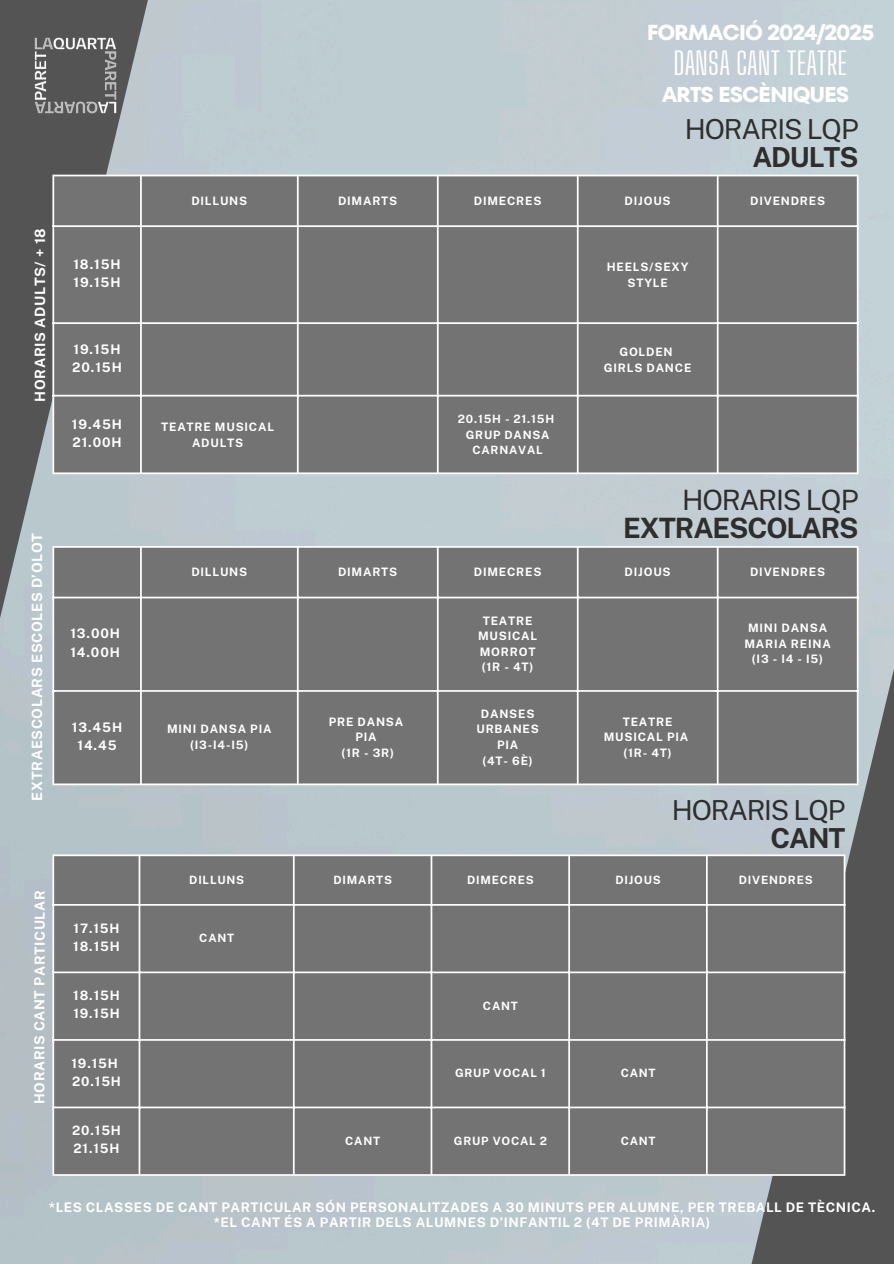
<style>
.page{position:relative;width:894px;height:1264px;background:#fff}
.page>*{position:absolute;margin:0;border:0;box-sizing:border-box;transform-origin:0 0}
.t1{font:30.75px "Big Shoulders Display";color:#fff}
.t2{font:700 28.05px/28px "Public Sans";letter-spacing:-.04em;color:#2e2e2e;text-align:right}
.t3{font:27.6px/27.6px "Public Sans";letter-spacing:-.04em;color:#2e2e2e;text-align:right}
.t4{font:700 21.6px "TT Fors";letter-spacing:-.05em;color:#fff}
.t5{font:700 21.45px "TT Fors";letter-spacing:-.05em;color:#fff}
.t6{font:700 14.25px "Public Sans";letter-spacing:.04em;color:#fff}
.t7{font:700 13.95px "Public Sans";letter-spacing:.04em;color:#fff}
.t8{font:700 13.2px "Public Sans";letter-spacing:.04em;color:#fff}
.t9{font:700 12.9px "Public Sans";letter-spacing:.07em;color:#fff}
.t10{font:700 11.7px/15.5px "Public Sans";letter-spacing:.07em;color:#fff;text-align:center}
.t11{font:700 11.4px "Public Sans";letter-spacing:.07em;color:#fff}
.s1{font-weight:700}
.s2{font-weight:400}
</style>
<div class="page">
<img style="left:0;top:0;width:893px;height:1263px">
<img style="left:32px;top:32px;width:87px;height:87px">
<div style="left:54px;top:547px;width:802px;height:236px;background:#737373"></div>
<hr style="left:52px;top:547px;width:2px;height:236px;background:#fff">
<hr style="left:140px;top:547px;width:2px;height:236px;background:#fff">
<hr style="left:297px;top:547px;width:1px;height:236px;background:#fff">
<hr style="left:437px;top:547px;width:1px;height:236px;background:#fff">
<hr style="left:576px;top:547px;width:2px;height:236px;background:#fff">
<hr style="left:716px;top:547px;width:2px;height:236px;background:#fff">
<hr style="left:856px;top:547px;width:2px;height:236px;background:#fff">
<hr style="left:52px;top:546px;width:806px;height:1px;background:#fff">
<hr style="left:52px;top:596px;width:806px;height:2px;background:#fff">
<hr style="left:52px;top:690px;width:806px;height:1px;background:#fff">
<hr style="left:52px;top:783px;width:806px;height:2px;background:#fff">
<div style="left:54px;top:856px;width:789px;height:318px;background:#737373"></div>
<hr style="left:52px;top:856px;width:2px;height:318px;background:#fff">
<hr style="left:139px;top:856px;width:1px;height:318px;background:#fff">
<hr style="left:293px;top:856px;width:1px;height:318px;background:#fff">
<hr style="left:430px;top:856px;width:2px;height:318px;background:#fff">
<hr style="left:568px;top:856px;width:2px;height:318px;background:#fff">
<hr style="left:705px;top:856px;width:2px;height:318px;background:#fff">
<hr style="left:843px;top:856px;width:2px;height:318px;background:#fff">
<hr style="left:52px;top:854px;width:793px;height:2px;background:#fff">
<hr style="left:52px;top:904px;width:793px;height:1px;background:#fff">
<hr style="left:52px;top:971px;width:793px;height:2px;background:#fff">
<hr style="left:52px;top:1039px;width:793px;height:1px;background:#fff">
<hr style="left:52px;top:1106px;width:793px;height:2px;background:#fff">
<hr style="left:52px;top:1174px;width:793px;height:1px;background:#fff">
<div style="left:54px;top:176px;width:802px;height:296px;background:#737373"></div>
<hr style="left:52px;top:176px;width:2px;height:296px;background:#fff">
<hr style="left:140px;top:176px;width:2px;height:296px;background:#fff">
<hr style="left:297px;top:176px;width:1px;height:296px;background:#fff">
<hr style="left:437px;top:176px;width:1px;height:296px;background:#fff">
<hr style="left:576px;top:176px;width:2px;height:296px;background:#fff">
<hr style="left:716px;top:176px;width:2px;height:296px;background:#fff">
<hr style="left:856px;top:176px;width:2px;height:296px;background:#fff">
<hr style="left:52px;top:175px;width:806px;height:1px;background:#fff">
<hr style="left:52px;top:225px;width:806px;height:2px;background:#fff">
<hr style="left:52px;top:322px;width:806px;height:2px;background:#fff">
<hr style="left:52px;top:395px;width:806px;height:1px;background:#fff">
<hr style="left:52px;top:472px;width:806px;height:2px;background:#fff">
<p class="t4" style="left:646px;top:17px;width:229px">FORMACIÓ 2024/2025</p>
<p class="t1" style="left:673px;top:45px;width:175px">DANSA CANT TEATRE</p>
<p class="t5" style="left:661px;top:79px;width:189px">ARTS ESCÈNIQUES</p>
<p class="t3" style="left:684px;top:115px;width:175px">HORARIS LQP<br><span class="s1">ADULTS</span></p>
<p class="t6" style="left:32px;top:401px;width:175px;rotate:-90deg">HORARIS ADULTS/ + 18</p>
<p class="t8" style="left:73px;top:257px;width:49px">18.15H</p>
<p class="t8" style="left:73px;top:275px;width:49px">19.15H</p>
<p class="t8" style="left:73px;top:341px;width:49px">19.15H</p>
<p class="t8" style="left:72px;top:359px;width:51px">20.15H</p>
<p class="t8" style="left:72px;top:416px;width:52px">19.45H</p>
<p class="t8" style="left:72px;top:435px;width:51px">21.00H</p>
<p class="t6" style="left:29px;top:800px;width:269px;rotate:-90deg">EXTRAESCOLARS ESCOLES D’OLOT</p>
<p class="t8" style="left:70px;top:625px;width:51px">13.00H</p>
<p class="t8" style="left:70px;top:644px;width:51px">14.00H</p>
<p class="t8" style="left:72px;top:719px;width:52px">13.45H</p>
<p class="t8" style="left:77px;top:737px;width:41px">14.45</p>
<p class="t7" style="left:31px;top:1103px;width:215px;rotate:-90deg">HORARIS CANT PARTICULAR</p>
<p class="t9" style="left:73px;top:920px;width:47px">17.15H</p>
<p class="t9" style="left:73px;top:938px;width:48px">18.15H</p>
<p class="t9" style="left:73px;top:987px;width:48px">18.15H</p>
<p class="t9" style="left:73px;top:1006px;width:48px">19.15H</p>
<p class="t9" style="left:71px;top:1055px;width:48px">19.15H</p>
<p class="t9" style="left:72px;top:1073px;width:50px">20.15H</p>
<p class="t9" style="left:72px;top:1122px;width:50px">20.15H</p>
<p class="t9" style="left:73px;top:1141px;width:48px">21.15H</p>
<h2 class="t10" style="left:191px;top:193px;width:57px">DILLUNS</h2>
<p class="t10" style="left:338px;top:193px;width:61px">DIMARTS</p>
<p class="t10" style="left:474px;top:193px;width:69px">DIMECRES</p>
<p class="t10" style="left:624px;top:193px;width:47px">DIJOUS</p>
<p class="t10" style="left:750px;top:193px;width:76px">DIVENDRES</p>
<p class="t10" style="left:606px;top:259px;width:83px;line-height:16.2px">HEELS/SEXY<br>STYLE</p>
<p class="t10" style="left:161px;top:419px;width:114px">TEATRE MUSICAL</p>
<p class="t10" style="left:192px;top:435px;width:53px">ADULTS</p>
<p class="t11" style="left:458px;top:412px;width:98px">20.15H - 21.15H</p>
<p class="t11" style="left:465px;top:428px;width:85px">GRUP DANSA</p>
<p class="t11" style="left:472px;top:443px;width:72px">CARNAVAL</p>
<p class="t10" style="left:619px;top:344px;width:55px">GOLDEN</p>
<p class="t10" style="left:603px;top:360px;width:89px">GIRLS DANCE</p>
<p class="t2" style="left:623px;top:485px;width:237px"><span class="s2">HORARIS LQP<br></span>EXTRAESCOLARS</p>
<h1 class="t10" style="left:191px;top:564px;width:57px">DILLUNS</h1>
<h3 class="t10" style="left:338px;top:564px;width:61px">DIMARTS</h3>
<p class="t10" style="left:473px;top:564px;width:69px">DIMECRES</p>
<h2 class="t10" style="left:624px;top:564px;width:47px">DIJOUS</h2>
<p class="t10" style="left:749px;top:564px;width:76px">DIVENDRES</p>
<p class="t10" style="left:167px;top:721px;width:106px">MINI DANSA PIA</p>
<p class="t10" style="left:190px;top:737px;width:60px">(I3-I4-I5)</p>
<p class="t10" style="left:329px;top:713px;width:76px">PRE DANSA</p>
<p class="t10" style="left:355px;top:729px;width:23px">PIA</p>
<p class="t10" style="left:341px;top:744px;width:54px">(1R - 3R)</p>
<p class="t10" style="left:478px;top:612px;width:61px">TEATRE<br>MUSICAL<br>MORROT</p>
<p class="t10" style="left:481px;top:659px;width:53px">(1R - 4T)</p>
<p class="t10" style="left:476px;top:706px;width:64px">DANSES<br>URBANES</p>
<p class="t10" style="left:497px;top:737px;width:23px">PIA</p>
<p class="t10" style="left:482px;top:752px;width:52px">(4T- 6È)</p>
<p class="t10" style="left:603px;top:713px;width:86px">TEATRE<br>MUSICAL PIA</p>
<p class="t10" style="left:623px;top:744px;width:50px">(1R- 4T)</p>
<p class="t10" style="left:744px;top:620px;width:88px">MINI DANSA<br>MARIA REINA</p>
<p class="t10" style="left:751px;top:651px;width:73px">(I3 - I4 - I5)</p>
<p class="t3" style="left:671px;top:796px;width:175px">HORARIS LQP<br><span class="s1">CANT</span></p>
<h1 class="t11" style="left:189px;top:873px;width:56px">DILLUNS</h1>
<p class="t11" style="left:333px;top:873px;width:60px">DIMARTS</p>
<p class="t11" style="left:467px;top:873px;width:68px">DIMECRES</p>
<p class="t11" style="left:615px;top:873px;width:47px">DIJOUS</p>
<p class="t11" style="left:738px;top:873px;width:75px">DIVENDRES</p>
<p class="t11" style="left:199px;top:931px;width:36px">CANT</p>
<p class="t11" style="left:483px;top:998px;width:36px">CANT</p>
<p class="t11" style="left:455px;top:1066px;width:92px">GRUP VOCAL 1</p>
<p class="t11" style="left:620px;top:1066px;width:36px">CANT</p>
<p class="t11" style="left:345px;top:1133px;width:36px">CANT</p>
<p class="t11" style="left:454px;top:1133px;width:95px">GRUP VOCAL 2</p>
<p class="t11" style="left:620px;top:1133px;width:36px">CANT</p>
<p class="t8" style="left:49px;top:1199px;width:827px">*LES CLASSES DE CANT PARTICULAR SÓN PERSONALITZADES A 30 MINUTS PER ALUMNE, PER TREBALL DE TÈCNICA.</p>
<p class="t8" style="left:214px;top:1214px;width:498px">*EL CANT ÉS A PARTIR DELS ALUMNES D’INFANTIL 2 (4T DE PRIMÀRIA)</p>
</div>
